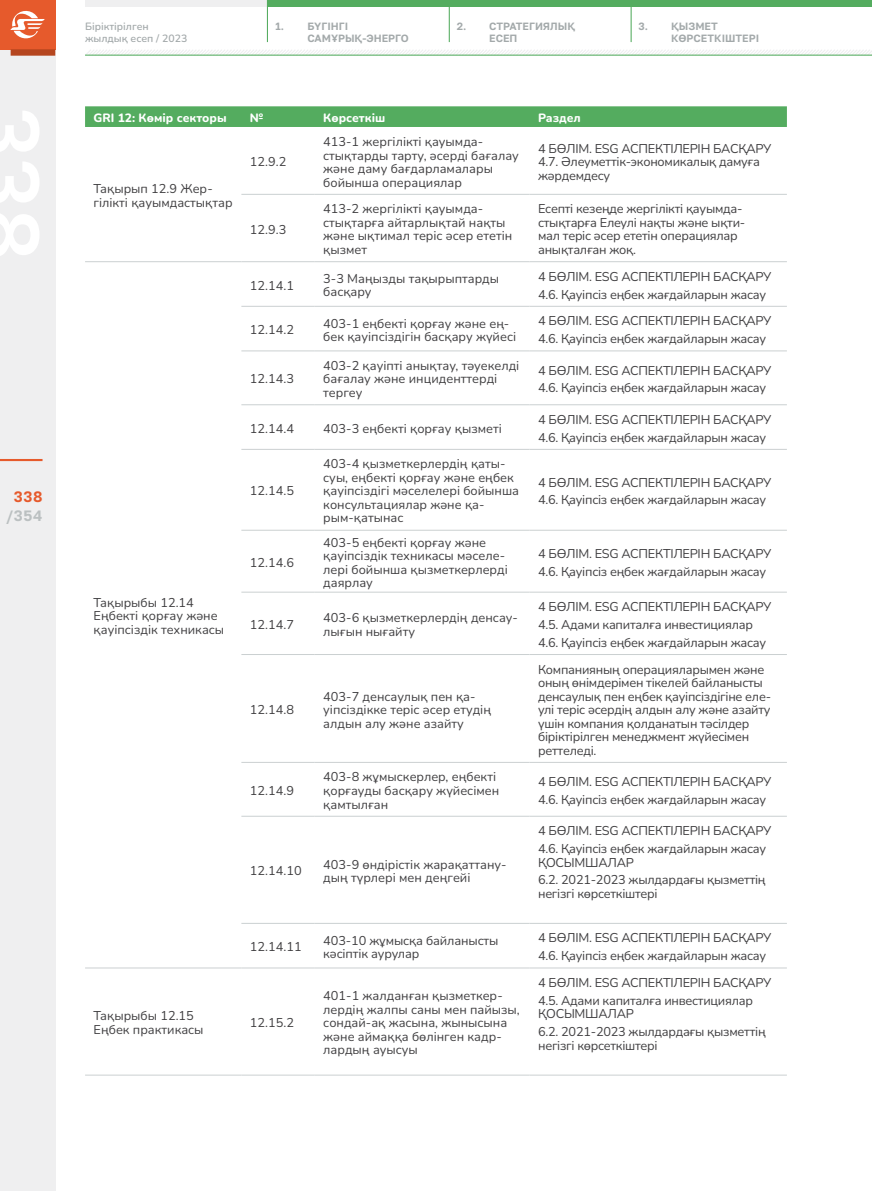
<style>
.page{position:relative;width:872px;height:1191px;background:#fff}
.page>*{position:absolute;margin:0;border:0;box-sizing:border-box;transform-origin:0 0}
.t1{font:600 15px "Golos Text";color:#bbc0c1}
.t2{font:600 15px "Golos Text";color:#e65a2c}
.t3{font:12.75px/17.7px "Nunito";letter-spacing:-.02em;color:#414042}
.t4{font:12.75px/13.5px "Nunito";color:#414042}
.t5{font:800 12px "Nunito";color:#fff}
.t6{font:600 10.5px/12px "Golos Text";color:#a3a9aa}
.t7{font:600 10.5px/12px "Nunito";color:#a3a9aa}
</style>
<div class="page">
<div style="left:85px;top:106px;width:702px;height:21px;background:#54ac5f"></div>
<hr style="left:241px;top:194px;width:74px;height:1px;background:#cbd0d1">
<hr style="left:315px;top:194px;width:214px;height:1px;background:#cbd0d1">
<hr style="left:529px;top:194px;width:258px;height:1px;background:#cbd0d1">
<hr style="left:85px;top:261px;width:156px;height:1px;background:#cbd0d1">
<hr style="left:241px;top:261px;width:74px;height:1px;background:#cbd0d1">
<hr style="left:315px;top:261px;width:214px;height:1px;background:#cbd0d1">
<hr style="left:529px;top:261px;width:258px;height:1px;background:#cbd0d1">
<hr style="left:241px;top:306px;width:74px;height:1px;background:#cbd0d1">
<hr style="left:315px;top:306px;width:214px;height:1px;background:#cbd0d1">
<hr style="left:529px;top:306px;width:258px;height:1px;background:#cbd0d1">
<hr style="left:241px;top:350px;width:74px;height:1px;background:#cbd0d1">
<hr style="left:315px;top:350px;width:214px;height:1px;background:#cbd0d1">
<hr style="left:529px;top:350px;width:258px;height:1px;background:#cbd0d1">
<hr style="left:241px;top:404px;width:74px;height:1px;background:#cbd0d1">
<hr style="left:315px;top:404px;width:214px;height:1px;background:#cbd0d1">
<hr style="left:529px;top:404px;width:258px;height:1px;background:#cbd0d1">
<hr style="left:241px;top:449px;width:74px;height:1px;background:#cbd0d1">
<hr style="left:315px;top:449px;width:214px;height:1px;background:#cbd0d1">
<hr style="left:529px;top:449px;width:258px;height:1px;background:#cbd0d1">
<hr style="left:241px;top:530px;width:74px;height:1px;background:#cbd0d1">
<hr style="left:315px;top:530px;width:214px;height:1px;background:#cbd0d1">
<hr style="left:529px;top:530px;width:258px;height:1px;background:#cbd0d1">
<hr style="left:241px;top:592px;width:74px;height:1px;background:#cbd0d1">
<hr style="left:315px;top:592px;width:214px;height:1px;background:#cbd0d1">
<hr style="left:529px;top:592px;width:258px;height:1px;background:#cbd0d1">
<hr style="left:241px;top:654px;width:74px;height:1px;background:#cbd0d1">
<hr style="left:315px;top:654px;width:214px;height:1px;background:#cbd0d1">
<hr style="left:529px;top:654px;width:258px;height:1px;background:#cbd0d1">
<hr style="left:241px;top:762px;width:74px;height:1px;background:#cbd0d1">
<hr style="left:315px;top:762px;width:214px;height:1px;background:#cbd0d1">
<hr style="left:529px;top:762px;width:258px;height:1px;background:#cbd0d1">
<hr style="left:241px;top:816px;width:74px;height:1px;background:#cbd0d1">
<hr style="left:315px;top:816px;width:214px;height:1px;background:#cbd0d1">
<hr style="left:529px;top:816px;width:258px;height:1px;background:#cbd0d1">
<hr style="left:241px;top:923px;width:74px;height:1px;background:#cbd0d1">
<hr style="left:315px;top:923px;width:214px;height:1px;background:#cbd0d1">
<hr style="left:529px;top:923px;width:258px;height:1px;background:#cbd0d1">
<hr style="left:85px;top:967px;width:156px;height:1px;background:#cbd0d1">
<hr style="left:241px;top:967px;width:74px;height:1px;background:#cbd0d1">
<hr style="left:315px;top:967px;width:214px;height:1px;background:#cbd0d1">
<hr style="left:529px;top:967px;width:258px;height:1px;background:#cbd0d1">
<hr style="left:85px;top:1074px;width:156px;height:1px;background:#cbd0d1">
<hr style="left:241px;top:1074px;width:74px;height:1px;background:#cbd0d1">
<hr style="left:315px;top:1074px;width:214px;height:1px;background:#cbd0d1">
<hr style="left:529px;top:1074px;width:258px;height:1px;background:#cbd0d1">
<div style="left:85px;top:0;width:787px;height:6px;background:#efeff0"></div>
<div style="left:267px;top:0;width:605px;height:6px;background:#54ac5f"></div>
<svg style="left:85px;top:50px;width:787px;height:5px"></svg>
<hr style="left:85px;top:55px;width:787px;height:1px;background:#54ac5f">
<div style="left:0;top:0;width:55px;height:1191px;background:#efeff0"></div>
<hr style="left:0;top:459px;width:43px;height:2px;background:#e65a2c">
<div style="left:0;top:0;width:55px;height:49px;background:#e65a2c"></div>
<svg style="left:10px;top:10px;width:35px;height:29px"></svg>
<div style="left:11px;top:49px;width:44px;height:7px;background:#b5461f"></div>
<hr style="left:630px;top:0;width:1px;height:42px;background:#54ac5f">
<hr style="left:267px;top:0;width:1px;height:42px;background:#54ac5f">
<hr style="left:449px;top:0;width:1px;height:42px;background:#54ac5f">
<p class="t2" style="left:14px;top:487px;width:30px">338</p>
<p class="t1" style="left:6px;top:507px;width:38px">/354</p>
<p class="t7" style="left:85px;top:20px;width:104px">Біріктірілген жылдық есеп / 2023</p>
<p class="t6" style="left:275px;top:20px;width:10px">1.</p>
<p class="t6" style="left:489px;top:20px;width:86px">Стратегиялық есеп</p>
<p class="t6" style="left:307px;top:20px;width:42px">Бүгінгі</p>
<p class="t6" style="left:638px;top:20px;width:11px">3.</p>
<p class="t6" style="left:307px;top:32px;width:103px">Самұрық-Энерго</p>
<p class="t6" style="left:457px;top:20px;width:11px">2.</p>
<p class="t6" style="left:671px;top:20px;width:90px">Қызмет көрсеткіштері</p>
<p class="t5" style="left:94px;top:109px;width:135px">GRI 12: Көмір секторы</p>
<p class="t5" style="left:250px;top:109px;width:15px">№</p>
<p class="t5" style="left:323px;top:109px;width:64px">Көрсеткіш</p>
<p class="t5" style="left:538px;top:109px;width:44px">Раздел</p>
<p class="t4" style="left:94px;top:181px;width:140px">Тақырып 12.9 Жер&shy;гілікті қауымдастықтар</p>
<p class="t4" style="left:94px;top:595px;width:132px">Тақырыбы 12.14<br>Еңбекті қорғау және қауіпсіздік техникасы</p>
<p class="t3" style="left:250px;top:152px;width:38px">12.9.2</p>
<p class="t3" style="left:250px;top:220px;width:38px">12.9.3</p>
<p class="t4" style="left:323px;top:134px;width:197px">413-1 жергілікті қауымда&shy;стықтарды тарту, әсерді бағалау және даму бағдарламалары бойынша операциялар</p>
<p class="t3" style="left:538px;top:141px;width:235px;line-height:13.5px">4 БӨЛІМ. ESG АСПЕКТІЛЕРІН БАСҚАРУ<br>4.7. Әлеуметтік-экономикалық дамуға жәрдемдесу</p>
<p class="t4" style="left:323px;top:202px;width:191px">413-2 жергілікті қауымда&shy;стықтарға айтарлықтай нақты және ықтимал теріс әсер ететін қызмет</p>
<p class="t3" style="left:538px;top:202px;width:209px;line-height:13.5px">Есепті кезеңде жергілікті қауымда&shy;стықтарға Елеулі нақты және ықти&shy;мал теріс әсер ететін операциялар анықталған жоқ.</p>
<p class="t3" style="left:250px;top:276px;width:46px">12.14.1</p>
<p class="t4" style="left:323px;top:271px;width:177px">3-3 Маңызды тақырыптарды басқару</p>
<p class="t3" style="left:538px;top:267px;width:235px">4 БӨЛІМ. ESG АСПЕКТІЛЕРІН БАСҚАРУ<br>4.6. Қауіпсіз еңбек жағдайларын жасау</p>
<p class="t3" style="left:250px;top:320px;width:46px">12.14.2</p>
<p class="t4" style="left:323px;top:316px;width:194px">403-1 еңбекті қорғау және ең&shy;бек қауіпсіздігін басқару жүйесі</p>
<p class="t3" style="left:538px;top:311px;width:235px">4 БӨЛІМ. ESG АСПЕКТІЛЕРІН БАСҚАРУ<br>4.6. Қауіпсіз еңбек жағдайларын жасау</p>
<p class="t3" style="left:250px;top:370px;width:46px">12.14.3</p>
<p class="t4" style="left:323px;top:358px;width:197px">403-2 қауіпті анықтау, тәуекелді бағалау және инциденттерді тергеу</p>
<p class="t3" style="left:538px;top:361px;width:235px">4 БӨЛІМ. ESG АСПЕКТІЛЕРІН БАСҚАРУ<br>4.6. Қауіпсіз еңбек жағдайларын жасау</p>
<p class="t3" style="left:250px;top:419px;width:46px">12.14.4</p>
<p class="t4" style="left:323px;top:421px;width:180px">403-3 еңбекті қорғау қызметі</p>
<p class="t3" style="left:538px;top:410px;width:235px">4 БӨЛІМ. ESG АСПЕКТІЛЕРІН БАСҚАРУ<br>4.6. Қауіпсіз еңбек жағдайларын жасау</p>
<p class="t3" style="left:250px;top:482px;width:46px">12.14.5</p>
<p class="t3" style="left:250px;top:553px;width:46px">12.14.6</p>
<p class="t4" style="left:323px;top:457px;width:197px">403-4 қызметкерлердің қаты&shy;суы, еңбекті қорғау және еңбек қауіпсіздігі мәселелері бойынша консультациялар және қа&shy;рым-қатынас</p>
<p class="t3" style="left:538px;top:473px;width:235px">4 БӨЛІМ. ESG АСПЕКТІЛЕРІН БАСҚАРУ<br>4.6. Қауіпсіз еңбек жағдайларын жасау</p>
<p class="t4" style="left:323px;top:535px;width:186px">403-5 еңбекті қорғау және қауіпсіздік техникасы мәселе&shy;лері бойынша қызметкерлерді даярлау</p>
<p class="t3" style="left:538px;top:544px;width:235px">4 БӨЛІМ. ESG АСПЕКТІЛЕРІН БАСҚАРУ<br>4.6. Қауіпсіз еңбек жағдайларын жасау</p>
<p class="t3" style="left:250px;top:615px;width:46px">12.14.7</p>
<p class="t4" style="left:323px;top:610px;width:196px">403-6 қызметкерлердің денсау&shy;лығын нығайту</p>
<p class="t3" style="left:538px;top:597px;width:235px">4 БӨЛІМ. ESG АСПЕКТІЛЕРІН БАСҚАРУ<br>4.5. Адами капиталға инвестициялар<br>4.6. Қауіпсіз еңбек жағдайларын жасау</p>
<p class="t3" style="left:250px;top:700px;width:46px">12.14.8</p>
<p class="t3" style="left:250px;top:781px;width:46px">12.14.9</p>
<p class="t4" style="left:323px;top:689px;width:169px">403-7 денсаулық пен қа&shy;уіпсіздікке теріс әсер етудің алдын алу және азайту</p>
<p class="t3" style="left:538px;top:662px;width:235px;line-height:13.5px">Компанияның операцияларымен және оның өнімдерімен тікелей байланысты денсаулық пен еңбек қауіпсіздігіне еле&shy;улі теріс әсердің алдын алу және азайту үшін компания қолданатын тәсілдер біріктірілген менеджмент жүйесімен реттеледі.</p>
<p class="t4" style="left:323px;top:770px;width:177px">403-8 жұмыскерлер, еңбекті қорғауды басқару жүйесімен қамтылған</p>
<p class="t3" style="left:538px;top:772px;width:235px">4 БӨЛІМ. ESG АСПЕКТІЛЕРІН БАСҚАРУ<br>4.6. Қауіпсіз еңбек жағдайларын жасау</p>
<p class="t3" style="left:250px;top:861px;width:53px">12.14.10</p>
<p class="t4" style="left:323px;top:857px;width:185px">403-9 өндірістік жарақаттану&shy;дың түрлері мен деңгейі</p>
<p class="t3" style="left:538px;top:821px;width:235px">4 БӨЛІМ. ESG АСПЕКТІЛЕРІН БАСҚАРУ<br>4.6. Қауіпсіз еңбек жағдайларын жасау</p>
<p class="t3" style="left:538px;top:853px;width:229px">ҚОСЫМШАЛАР<br>6.2. 2021-2023 жылдардағы қызметтің</p>
<p class="t3" style="left:538px;top:884px;width:121px">негізгі көрсеткіштері</p>
<p class="t3" style="left:250px;top:937px;width:53px">12.14.11</p>
<p class="t3" style="left:323px;top:933px;width:177px;line-height:13.5px">403-10 жұмысқа байланысты кәсіптік аурулар</p>
<p class="t3" style="left:538px;top:928px;width:235px">4 БӨЛІМ. ESG АСПЕКТІЛЕРІН БАСҚАРУ<br>4.6. Қауіпсіз еңбек жағдайларын жасау</p>
<p class="t4" style="left:94px;top:1008px;width:111px">Тақырыбы 12.15<br>Еңбек практикасы</p>
<p class="t3" style="left:250px;top:1013px;width:46px">12.15.2</p>
<p class="t4" style="left:323px;top:988px;width:198px">401-1 жалданған қызметкер&shy;лердің жалпы саны мен пайызы, сондай-ақ жасына, жынысына және аймаққа бөлінген кадр&shy;лардың ауысуы</p>
<p class="t3" style="left:538px;top:973px;width:235px">4 БӨЛІМ. ESG АСПЕКТІЛЕРІН БАСҚАРУ<br>4.5. Адами капиталға инвестициялар</p>
<p class="t3" style="left:538px;top:1004px;width:229px">ҚОСЫМШАЛАР<br>6.2. 2021-2023 жылдардағы қызметтің</p>
<p class="t3" style="left:538px;top:1035px;width:121px">негізгі көрсеткіштері</p>
</div>
